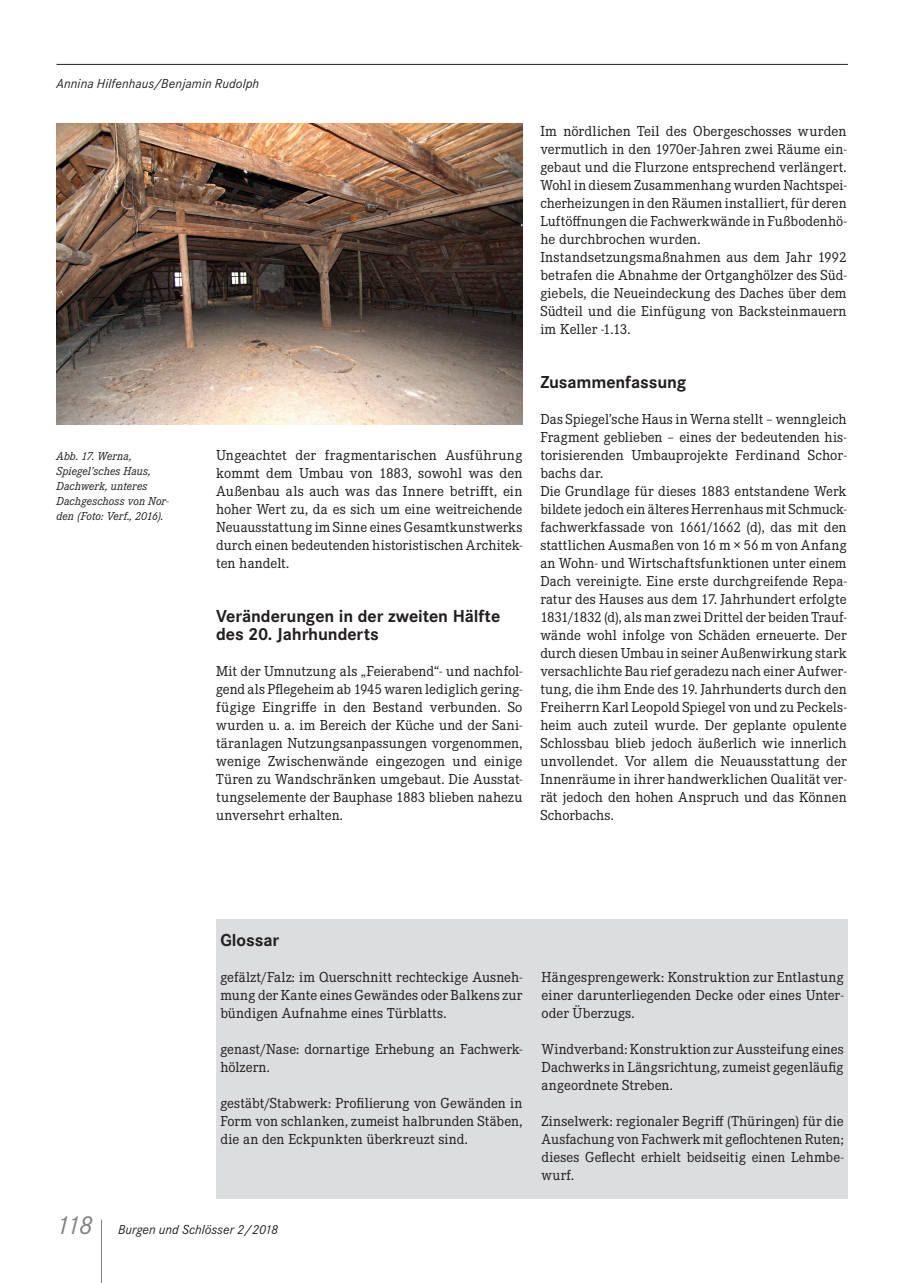
<style>
.page{position:relative;width:913px;height:1283px;background:#fff}
.page>*{position:absolute;margin:0;border:0;box-sizing:border-box;transform-origin:0 0}
.t1{font:700 18px/18px "Corporate S";letter-spacing:-.005em;color:#231f20}
.t2{font:15px/18px "Corporate E";color:#231f20;text-align:justify}
.t3{font:italic 13.5px "Corporate S";letter-spacing:.005em;color:#231f20}
.t4{font:italic 12px/15px "Corporate E";letter-spacing:.005em;color:#231f20}
.s1{font-size:27px;color:#808285}
</style>
<div class="page">
<hr style="left:101px;top:1219px;width:1px;height:63px;background:#808285">
<hr style="left:57px;top:64px;width:790px;height:1px;background:#231f20">
<div style="left:216px;top:919px;width:631px;height:279px;background:#dcdddf"></div>
<img style="left:57px;top:123px;width:465px;height:301px">
<p class="t3" style="left:57px;top:76px;width:204px">Annina Hilfenhaus/Benjamin Rudolph</p>
<p class="t4" style="left:57px;top:449px;width:114px">Abb. 17. Werna,<br>Spiegel’sches Haus,<br>Dachwerk, unteres<br>Dachgeschoss von Nor&shy;den (Foto: Verf., 2016).</p>
<p class="t2" style="left:216px;top:446px;width:308px">Ungeachtet der fragmentarischen Ausführung kommt dem Umbau von 1883, sowohl was den Außenbau als auch was das Innere betrifft, ein hoher Wert zu, da es sich um eine weitreichende Neuausstattung im Sinne eines Gesamtkunstwerks durch einen bedeutenden historistischen Architek&shy;ten handelt.</p>
<p class="t1" style="left:216px;top:607px;width:285px">Veränderungen in der zweiten Hälfte des 20. Jahrhunderts</p>
<p class="t2" style="left:216px;top:662px;width:308px">Mit der Umnutzung als „Feierabend“- und nachfol&shy;gend als Pflegeheim ab 1945 waren lediglich gering&shy;fügige Eingriffe in den Bestand verbunden. So wurden u. a. im Bereich der Küche und der Sani&shy;täranlagen Nutzungsanpassungen vorgenommen, wenige Zwischenwände eingezogen und einige Türen zu Wandschränken umgebaut. Die Ausstat&shy;tungselemente der Bauphase 1883 blieben nahezu unversehrt erhalten.</p>
<p class="t2" style="left:540px;top:122px;width:308px;text-align:left">Im nördlichen Teil des Obergeschosses wurden vermutlich in den 1970er-Jahren zwei Räume ein&shy;gebaut und die Flurzone entsprechend verlängert.<br>Wohl in diesem Zusammenhang wurden Nachtspei&shy;cherheizungen in den Räumen installiert, für deren Luftöffnungen die Fachwerkwände in Fußbodenhö&shy;he durchbrochen wurden.<br>Instandsetzungsmaßnahmen aus dem Jahr 1992 betrafen die Abnahme der Ortganghölzer des Süd&shy;giebels, die Neueindeckung des Daches über dem Südteil und die Einfügung von Backsteinmauern im Keller -1.13.</p>
<p class="t1" style="left:540px;top:373px;width:147px">Zusammenfassung</p>
<p class="t2" style="left:540px;top:410px;width:308px;text-align:left">Das Spiegel’sche Haus in Werna stellt – wenngleich Fragment geblieben – eines der bedeutenden his&shy;torisierenden Umbauprojekte Ferdinand Schor&shy;bachs dar.<br>Die Grundlage für dieses 1883 entstandene Werk bildete jedoch ein älteres Herrenhaus mit Schmuck&shy;fachwerkfassade von 1661/1662 (d), das mit den stattlichen Ausmaßen von 16 m × 56 m von Anfang an Wohn- und Wirtschaftsfunktionen unter einem Dach vereinigte. Eine erste durchgreifende Repa&shy;ratur des Hauses aus dem 17. Jahrhundert erfolgte 1831/1832 (d), als man zwei Drittel der beiden Trauf&shy;wände wohl infolge von Schäden erneuerte. Der durch diesen Umbau in seiner Außenwirkung stark versachlichte Bau rief geradezu nach einer Aufwer&shy;tung, die ihm Ende des 19. Jahrhunderts durch den Freiherrn Karl Leopold Spiegel von und zu Peckels&shy;heim auch zuteil wurde. Der geplante opulente Schlossbau blieb jedoch äußerlich wie innerlich unvollendet. Vor allem die Neuausstattung der Innenräume in ihrer handwerklichen Qualität ver&shy;rät jedoch den hohen Anspruch und das Können Schorbachs.</p>
<p class="t1" style="left:220px;top:931px;width:60px">Glossar</p>
<p class="t2" style="left:220px;top:968px;width:303px">gefälzt/Falz: im Querschnitt rechteckige Ausneh&shy;mung der Kante eines Gewändes oder Balkens zur bündigen Aufnahme eines Türblatts.</p>
<p class="t2" style="left:220px;top:1040px;width:303px">genast/Nase: dornartige Erhebung an Fachwerk&shy;hölzern.</p>
<p class="t2" style="left:220px;top:1094px;width:303px">gestäbt/Stabwerk: Profilierung von Gewänden in Form von schlanken, zumeist halbrunden Stäben, die an den Eckpunkten überkreuzt sind.</p>
<p class="t3" style="left:56px;top:1222px;width:223px"><span class="s1">118</span> Burgen und Schlösser 2/2018</p>
<p class="t2" style="left:541px;top:968px;width:303px">Hängesprengewerk: Konstruktion zur Entlastung einer darunterliegenden Decke oder eines Unter&shy;oder Überzugs.</p>
<p class="t2" style="left:541px;top:1040px;width:303px">Windverband: Konstruktion zur Aussteifung eines Dachwerks in Längsrichtung, zumeist gegenläufig angeordnete Streben.</p>
<p class="t2" style="left:541px;top:1112px;width:303px">Zinselwerk: regionaler Begriff (Thüringen) für die Ausfachung von Fachwerk mit geflochtenen Ruten; dieses Geflecht erhielt beidseitig einen Lehmbe&shy;wurf.</p>
</div>
